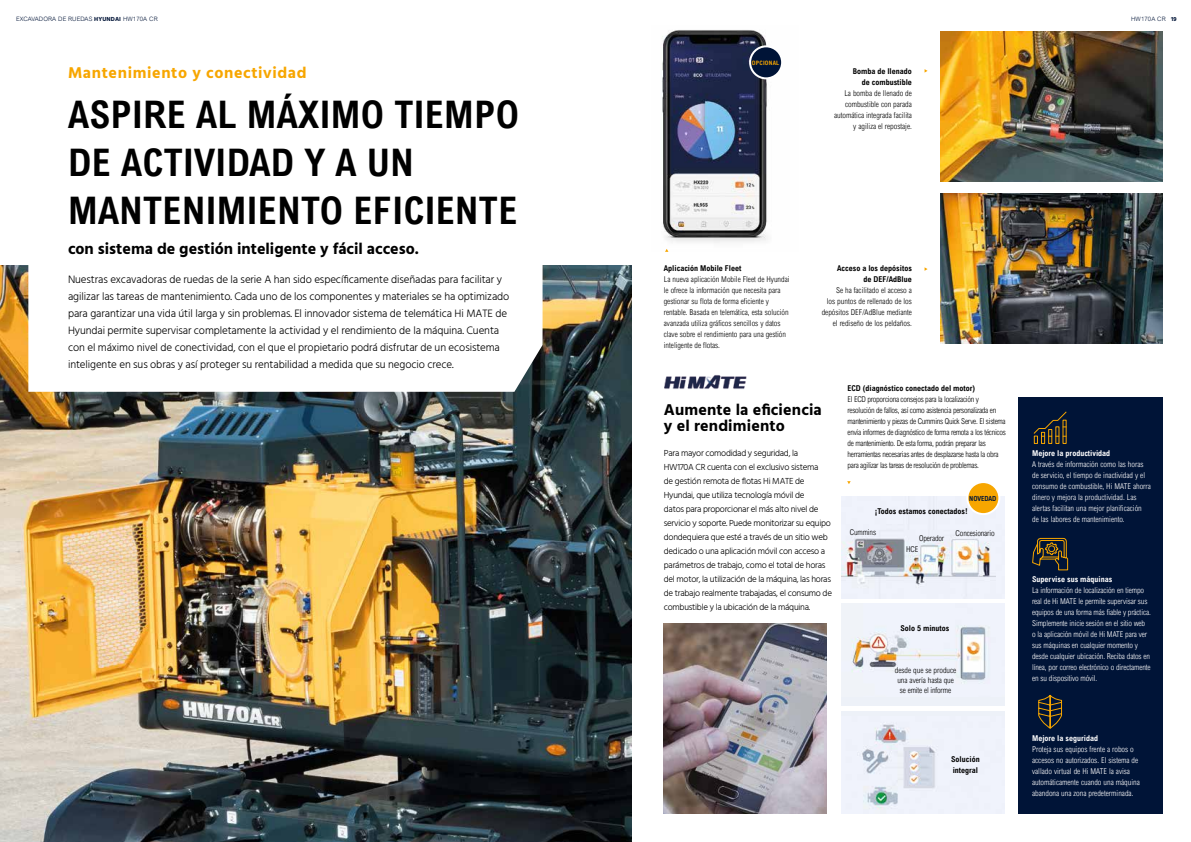
<style>
.page{position:relative;width:1191px;height:842px;background:#fff}
.page>*{position:absolute;margin:0;border:0;box-sizing:border-box;transform-origin:0 0}
.t1{font:700 condensed 38px/48px "Arial";letter-spacing:.01em;color:#000}
.t2{font:700 16px/16px "Hind";color:#000}
.t3{font:700 16px "Hind";letter-spacing:.04em;color:#f7a600}
.t4{font:300 11px/17px "Hind";letter-spacing:-.01em;color:#000}
.t5{font:300 9px/14px "Hind";letter-spacing:-.03em;color:#000}
.t6{font:300 condensed 8px/11px "Arial";color:#fff}
.t7{font:300 condensed 8px/11px "Arial";color:#000;text-align:right}
.t8{font:300 condensed 8px/11px "Arial";letter-spacing:-.03em;color:#000}
.t9{font:700 condensed 8px/11px "Arial";color:#000;text-align:right}
.t10{font:700 condensed 8px "Arial";color:#fff}
.t11{font:700 condensed 7px "Arial";color:#001437}
.t12{font:300 6px "Arial";letter-spacing:.02em;color:#001437}
.t13{font:700 condensed 6px "Arial";letter-spacing:.04em;color:#f7a600}
.s1{font-family:"Hind";font-weight:700}
</style>
<div class="page">
<img style="left:0;top:266px;width:631px;height:576px">
<svg style="left:28px;top:265px;width:514px;height:127px"></svg>
<img style="left:662px;top:30px;width:105px;height:213px">
<img style="left:663px;top:624px;width:164px;height:190px">
<img style="left:664px;top:375px;width:83px;height:14px">
<div style="left:841px;top:711px;width:163px;height:103px;background:#edf1f8"></div>
<img style="left:862px;top:724px;width:73px;height:85px">
<div style="left:841px;top:604px;width:163px;height:102px;background:#edf1f8"></div>
<img style="left:852px;top:625px;width:134px;height:55px">
<img style="left:841px;top:496px;width:163px;height:102px">
<img style="left:940px;top:194px;width:222px;height:150px">
<img style="left:940px;top:31px;width:222px;height:150px">
<div style="left:1018px;top:398px;width:144px;height:416px;background:#001437"></div>
<div style="left:1033px;top:436px;width:5px;height:8px;border:1px solid #f7a600"></div>
<div style="left:1041px;top:432px;width:4px;height:12px;border:1px solid #f7a600"></div>
<div style="left:1048px;top:429px;width:4px;height:15px;border:1px solid #f7a600"></div>
<svg style="left:1033px;top:411px;width:34px;height:26px"></svg>
<svg style="left:1038px;top:694px;width:24px;height:35px"></svg>
<svg style="left:1032px;top:537px;width:36px;height:34px"></svg>
<div style="left:967px;top:482px;width:32px;height:32px;background:#f7a600;border-radius:50%"></div>
<div style="left:966px;top:481px;width:34px;height:34px;border:2px solid #fff;border-radius:50%"></div>
<div style="left:750px;top:46px;width:32px;height:32px;background:#001437;border-radius:50%"></div>
<div style="left:749px;top:45px;width:34px;height:34px;border:2px solid #fff;border-radius:50%"></div>
<p class="t12" style="left:16px;top:15px;width:143px">EXCAVADORA DE RUEDAS <span class="s1">HYUNDAI</span> HW170A CR</p>
<p class="t12" style="left:1131px;top:15px;width:47px">HW170A CR <span class="s1">19</span></p>
<h2 class="t3" style="left:68px;top:63px;width:240px">Mantenimiento y conectividad</h2>
<h1 class="t1" style="left:68px;top:91px;width:452px">ASPIRE AL MÁXIMO TIEMPO<br>DE ACTIVIDAD Y A UN<br>MANTENIMIENTO EFICIENTE</h1>
<h2 class="t2" style="left:68px;top:241px;width:352px">con sistema de gestión inteligente y fácil acceso.</h2>
<p class="t4" style="left:68px;top:271px;width:443px">Nuestras excavadoras de ruedas de la serie A han sido específicamente diseñadas para facilitar y agilizar las tareas de mantenimiento. Cada uno de los componentes y materiales se ha optimizado para garantizar una vida útil larga y sin problemas. El innovador sistema de telemática Hi MATE de Hyundai permite supervisar completamente la actividad y el rendimiento de la máquina. Cuenta con el máximo nivel de conectividad, con el que el propietario podrá disfrutar de un ecosistema inteligente en sus obras y así proteger su rentabilidad a medida que su negocio crece.</p>
<p class="t13" style="left:752px;top:59px;width:29px">OPCIONAL</p>
<p class="t9" style="left:852px;top:66px;width:61px">Bomba de llenado de combustible</p>
<p class="t7" style="left:834px;top:88px;width:79px">La bomba de llenado de combustible con parada automática integrada facilita y agiliza el repostaje.</p>
<p class="t9" style="left:664px;top:263px;width:79px">Aplicación Mobile Fleet</p>
<p class="t7" style="left:664px;top:274px;width:127px;text-align:left">La nueva aplicación Mobile Fleet de Hyundai le ofrece la información que necesita para gestionar su flota de forma eficiente y rentable. Basada en telemática, esta solución avanzada utiliza gráficos sencillos y datos clave sobre el rendimiento para una gestión inteligente de flotas.</p>
<p class="t9" style="left:837px;top:263px;width:76px">Acceso a los depósitos de DEF/AdBlue</p>
<p class="t7" style="left:821px;top:285px;width:92px">Se ha facilitado el acceso a<br>los puntos de rellenado de los depósitos DEF/AdBlue mediante el rediseño de los peldaños.</p>
<h2 class="t2" style="left:664px;top:401px;width:159px">Aumente la eficiencia y el rendimiento</h2>
<p class="t5" style="left:664px;top:446px;width:170px">Para mayor comodidad y seguridad, la<br>HW170A CR cuenta con el exclusivo sistema<br>de gestión remota de flotas Hi MATE de Hyundai, que utiliza tecnología móvil de<br>datos para proporcionar el más alto nivel de servicio y soporte. Puede monitorizar su equipo dondequiera que esté a través de un sitio web dedicado o una aplicación móvil con acceso a parámetros de trabajo, como el total de horas del motor, la utilización de la máquina, las horas de trabajo realmente trabajadas, el consumo de combustible y la ubicación de la máquina.</p>
<p class="t9" style="left:847px;top:383px;width:129px">ECD (diagnóstico conectado del motor)</p>
<p class="t8" style="left:847px;top:394px;width:160px">El ECD proporciona consejos para la localización y resolución de fallos, así como asistencia personalizada en mantenimiento y piezas de Cummins Quick Serve. El sistema envía informes de diagnóstico de forma remota a los técnicos de mantenimiento. De esta forma, podrán preparar las herramientas necesarias antes de desplazarse hasta la obra para agilizar las tareas de resolución de problemas.</p>
<p class="t11" style="left:969px;top:494px;width:29px">NOVEDAD</p>
<p class="t9" style="left:875px;top:506px;width:94px">¡Todos estamos conectados!</p>
<p class="t7" style="left:849px;top:527px;width:28px">Cummins</p>
<p class="t7" style="left:906px;top:544px;width:14px">HCE</p>
<p class="t7" style="left:955px;top:528px;width:40px">Concesionario</p>
<p class="t7" style="left:919px;top:533px;width:26px">Operador</p>
<p class="t9" style="left:900px;top:623px;width:50px">Solo 5 minutos</p>
<p class="t7" style="left:894px;top:665px;width:63px;line-height:10px;text-align:center">desde que se produce una avería hasta que se emite el informe</p>
<p class="t9" style="left:951px;top:754px;width:30px;text-align:left">Solución integral</p>
<p class="t10" style="left:1032px;top:449px;width:80px">Mejore la productividad</p>
<p class="t6" style="left:1032px;top:459px;width:120px">A través de información como las horas de servicio, el tiempo de inactividad y el consumo de combustible, Hi MATE ahorra dinero y mejora la productividad. Las alertas facilitan una mejor planificación<br>de las labores de mantenimiento.</p>
<p class="t10" style="left:1032px;top:575px;width:82px">Supervise sus máquinas</p>
<p class="t6" style="left:1032px;top:585px;width:120px">La información de localización en tiempo real de Hi MATE le permite supervisar sus equipos de una forma más fiable y práctica.<br>Simplemente inicie sesión en el sitio web o la aplicación móvil de Hi MATE para ver sus máquinas en cualquier momento y desde cualquier ubicación. Reciba datos en línea, por correo electrónico o directamente en su dispositivo móvil.</p>
<p class="t10" style="left:1032px;top:734px;width:68px">Mejore la seguridad</p>
<p class="t6" style="left:1032px;top:744px;width:109px">Proteja sus equipos frente a robos o accesos no autorizados. El sistema de vallado virtual de Hi MATE la avisa automáticamente cuando una máquina abandona una zona predeterminada.</p>
</div>
